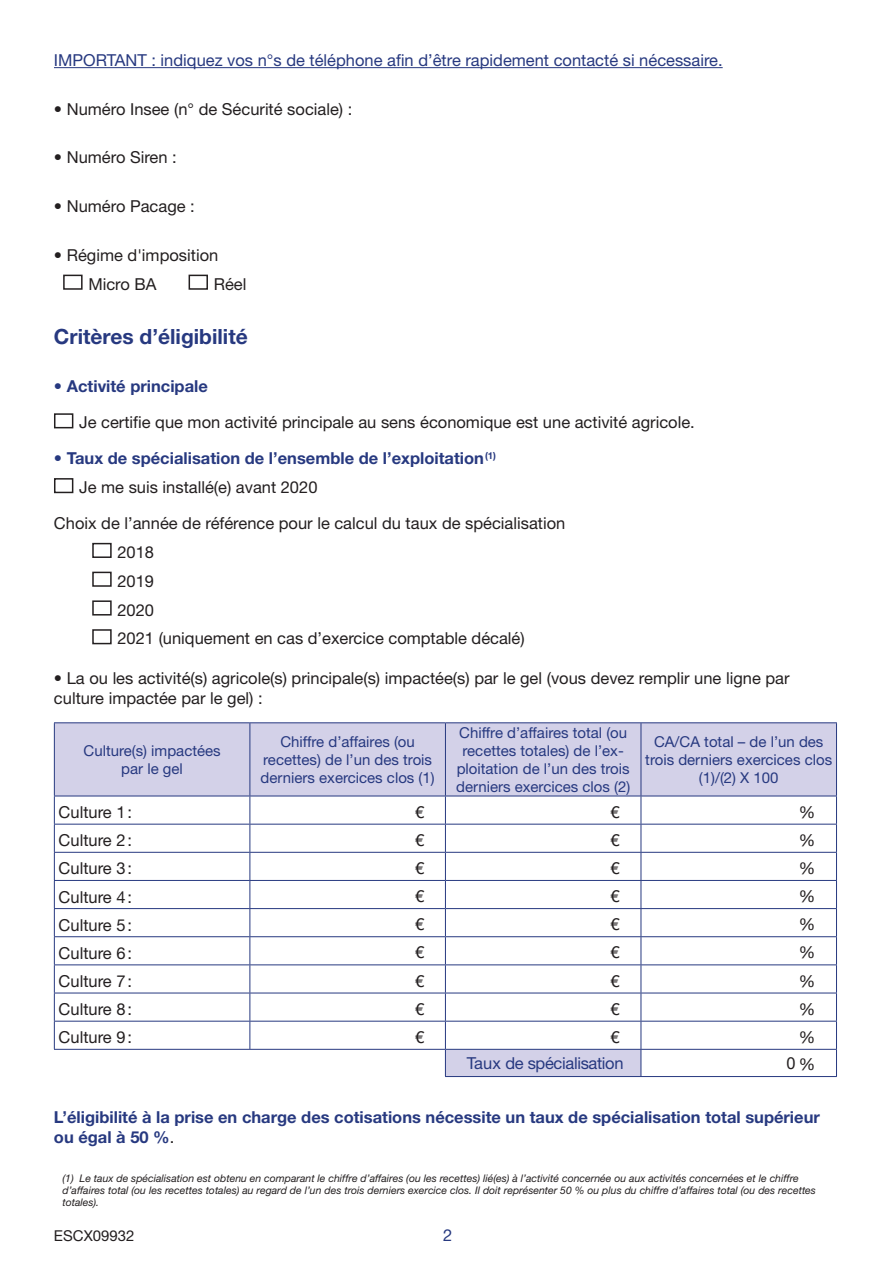
<style>
.page{position:relative;width:893px;height:1263px;background:#fff}
.page>*{position:absolute;margin:0;border:0;box-sizing:border-box;transform-origin:0 0}
.t1{font:700 21px "Helvetica Neue LT Std";color:#273980}
.t2{font:16.5px/28.8px "Helvetica Neue LT Std";color:#231f20}
.t3{font:700 16.5px/28.8px "Helvetica Neue LT Std";color:#273980}
.t4{font:16.5px "Helvetica Neue LT Std";color:#273980}
.t5{font:16.5px "Helvetica Neue LT Std";letter-spacing:-.02em;color:#273980}
.t6{font:16.5px "Arial";color:#231f20}
.t7{font:15px/18px "Helvetica Neue LT Std";color:#273980;text-align:center}
.t8{font:15px "Helvetica Neue LT Std";color:#231f20}
.t9{font:italic 10.5px/12px "Helvetica Neue LT Std";color:#231f20}
.s1{font-weight:400;color:#231f20}
</style>
<div class="page">
<hr style="left:54px;top:67px;width:669px;height:1px;background:#273980">
<svg style="left:55px;top:723px;width:781px;height:353px"></svg>
<hr style="left:54px;top:722px;width:196px;height:1px;background:#273980">
<hr style="left:54px;top:723px;width:1px;height:73px;background:#273980">
<hr style="left:250px;top:722px;width:195px;height:1px;background:#273980">
<hr style="left:249px;top:723px;width:1px;height:73px;background:#273980">
<hr style="left:445px;top:722px;width:196px;height:1px;background:#273980">
<hr style="left:445px;top:723px;width:1px;height:73px;background:#273980">
<hr style="left:641px;top:722px;width:196px;height:1px;background:#273980">
<hr style="left:640px;top:723px;width:1px;height:73px;background:#273980">
<hr style="left:836px;top:723px;width:1px;height:73px;background:#273980">
<hr style="left:54px;top:796px;width:196px;height:1px;background:#273980">
<hr style="left:250px;top:796px;width:195px;height:1px;background:#273980">
<hr style="left:445px;top:796px;width:196px;height:1px;background:#273980">
<hr style="left:641px;top:796px;width:196px;height:1px;background:#273980">
<hr style="left:54px;top:824px;width:196px;height:1px;background:#273980">
<hr style="left:250px;top:824px;width:195px;height:1px;background:#273980">
<hr style="left:445px;top:824px;width:196px;height:1px;background:#273980">
<hr style="left:641px;top:824px;width:196px;height:1px;background:#273980">
<hr style="left:54px;top:852px;width:196px;height:1px;background:#273980">
<hr style="left:250px;top:852px;width:195px;height:1px;background:#273980">
<hr style="left:445px;top:852px;width:196px;height:1px;background:#273980">
<hr style="left:641px;top:852px;width:196px;height:1px;background:#273980">
<hr style="left:54px;top:880px;width:196px;height:1px;background:#273980">
<hr style="left:250px;top:880px;width:195px;height:1px;background:#273980">
<hr style="left:445px;top:880px;width:196px;height:1px;background:#273980">
<hr style="left:641px;top:880px;width:196px;height:1px;background:#273980">
<hr style="left:54px;top:908px;width:196px;height:1px;background:#273980">
<hr style="left:250px;top:908px;width:195px;height:1px;background:#273980">
<hr style="left:445px;top:908px;width:196px;height:1px;background:#273980">
<hr style="left:641px;top:908px;width:196px;height:1px;background:#273980">
<hr style="left:54px;top:936px;width:196px;height:1px;background:#273980">
<hr style="left:250px;top:936px;width:195px;height:1px;background:#273980">
<hr style="left:445px;top:936px;width:196px;height:1px;background:#273980">
<hr style="left:641px;top:936px;width:196px;height:1px;background:#273980">
<hr style="left:445px;top:965px;width:196px;height:1px;background:#273980">
<hr style="left:641px;top:965px;width:196px;height:1px;background:#273980">
<hr style="left:445px;top:993px;width:196px;height:1px;background:#273980">
<hr style="left:641px;top:993px;width:196px;height:1px;background:#273980">
<svg style="left:54px;top:796px;width:1px;height:253px"></svg>
<svg style="left:249px;top:796px;width:1px;height:253px"></svg>
<hr style="left:445px;top:1021px;width:196px;height:1px;background:#273980">
<hr style="left:641px;top:1021px;width:196px;height:1px;background:#273980">
<hr style="left:445px;top:1049px;width:196px;height:1px;background:#273980">
<svg style="left:445px;top:796px;width:1px;height:280px"></svg>
<hr style="left:641px;top:1049px;width:196px;height:1px;background:#273980">
<svg style="left:640px;top:796px;width:1px;height:280px"></svg>
<svg style="left:836px;top:796px;width:1px;height:280px"></svg>
<hr style="left:445px;top:1076px;width:196px;height:1px;background:#273980">
<hr style="left:641px;top:1076px;width:196px;height:1px;background:#273980">
<hr style="left:54px;top:1049px;width:391px;height:1px;background:#273980">
<hr style="left:54px;top:965px;width:391px;height:1px;background:#273980">
<hr style="left:54px;top:993px;width:391px;height:1px;background:#273980">
<hr style="left:54px;top:1021px;width:391px;height:1px;background:#273980">
<div style="left:63px;top:275px;width:20px;height:15px;border:2px solid #231f20"></div>
<div style="left:189px;top:275px;width:19px;height:15px;border:2px solid #231f20"></div>
<div style="left:54px;top:413px;width:19px;height:15px;border:2px solid #231f20"></div>
<div style="left:54px;top:478px;width:19px;height:15px;border:2px solid #231f20"></div>
<div style="left:92px;top:543px;width:20px;height:15px;border:2px solid #231f20"></div>
<div style="left:92px;top:572px;width:20px;height:15px;border:2px solid #231f20"></div>
<div style="left:92px;top:600px;width:20px;height:16px;border:2px solid #231f20"></div>
<div style="left:92px;top:629px;width:20px;height:15px;border:2px solid #231f20"></div>
<p class="t4" style="left:54px;top:54px;width:670px">IMPORTANT : indiquez vos n°s de téléphone afin d’être rapidement contacté si nécessaire.</p>
<p class="t2" style="left:54px;top:96px;width:300px">• Numéro Insee (n° de Sécurité sociale) :</p>
<p class="t2" style="left:54px;top:145px;width:124px">• Numéro Siren :</p>
<p class="t2" style="left:54px;top:193px;width:142px">• Numéro Pacage :</p>
<p class="t2" style="left:88px;top:242px;width:132px;text-indent:-34px">• Régime d'imposition<br>Micro BA</p>
<p class="t2" style="left:214px;top:271px;width:34px">Réel</p>
<p class="t1" style="left:54px;top:329px;width:195px">Critères d’éligibilité</p>
<p class="t3" style="left:54px;top:374px;width:155px">• Activité principale</p>
<p class="t2" style="left:79px;top:410px;width:617px">Je certifie que mon activité principale au sens économique est une activité agricole.</p>
<p class="t3" style="left:79px;top:446px;width:418px;text-indent:-25px">• Taux de spécialisation de l’ensemble de l’exploitation <sup>(1)<br></sup><span class="s1">Je me suis installé(e) avant 2020</span></p>
<p class="t2" style="left:117px;top:510px;width:449px;text-indent:-63px">Choix de l’année de référence pour le calcul du taux de spécialisation<br>2018<br>2019<br>2020<br>2021 (uniquement en cas d’exercice comptable décalé)</p>
<p class="t2" style="left:54px;top:669px;width:737px;line-height:19.8px">• La ou les activité(s) agricole(s) principale(s) impactée(s) par le gel (vous devez remplir une ligne par culture impactée par le gel) :</p>
<p class="t7" style="left:84px;top:743px;width:139px">Culture(s) impactées par le gel</p>
<p class="t7" style="left:261px;top:734px;width:176px">Chiffre d’affaires (ou recettes) de l’un des trois derniers exercices clos (1)</p>
<p class="t7" style="left:456px;top:725px;width:176px">Chiffre d’affaires total (ou recettes totales) de l’ex&shy;ploitation de l’un des trois derniers exercices clos (2)</p>
<p class="t7" style="left:645px;top:734px;width:188px">CA/CA total – de l’un des trois derniers exercices clos (1)/(2) X 100</p>
<p class="t2" style="left:59px;top:799px;width:75px">Culture 1 :</p>
<p class="t2" style="left:415px;top:799px;width:11px">€</p>
<p class="t2" style="left:610px;top:799px;width:11px">€</p>
<p class="t2" style="left:799px;top:799px;width:18px">%</p>
<p class="t2" style="left:59px;top:827px;width:75px">Culture 2 :</p>
<p class="t2" style="left:415px;top:827px;width:11px">€</p>
<p class="t2" style="left:610px;top:827px;width:11px">€</p>
<p class="t2" style="left:799px;top:827px;width:18px">%</p>
<p class="t2" style="left:59px;top:856px;width:75px">Culture 3 :</p>
<p class="t2" style="left:415px;top:855px;width:11px">€</p>
<p class="t2" style="left:610px;top:855px;width:11px">€</p>
<p class="t2" style="left:799px;top:855px;width:18px">%</p>
<p class="t2" style="left:59px;top:884px;width:75px">Culture 4 :</p>
<p class="t2" style="left:415px;top:883px;width:11px">€</p>
<p class="t2" style="left:610px;top:883px;width:11px">€</p>
<p class="t2" style="left:799px;top:883px;width:18px">%</p>
<p class="t2" style="left:59px;top:912px;width:75px">Culture 5 :</p>
<p class="t2" style="left:415px;top:911px;width:11px">€</p>
<p class="t2" style="left:610px;top:911px;width:11px">€</p>
<p class="t2" style="left:799px;top:911px;width:18px">%</p>
<p class="t2" style="left:59px;top:940px;width:75px">Culture 6 :</p>
<p class="t2" style="left:415px;top:939px;width:11px">€</p>
<p class="t2" style="left:610px;top:939px;width:11px">€</p>
<p class="t2" style="left:799px;top:939px;width:18px">%</p>
<p class="t2" style="left:59px;top:968px;width:75px">Culture 7 :</p>
<p class="t2" style="left:415px;top:968px;width:11px">€</p>
<p class="t2" style="left:610px;top:968px;width:11px">€</p>
<p class="t2" style="left:799px;top:968px;width:18px">%</p>
<p class="t2" style="left:59px;top:996px;width:75px">Culture 8 :</p>
<p class="t2" style="left:415px;top:996px;width:11px">€</p>
<p class="t2" style="left:610px;top:996px;width:11px">€</p>
<p class="t2" style="left:799px;top:996px;width:18px">%</p>
<p class="t2" style="left:59px;top:1024px;width:75px">Culture 9 :</p>
<p class="t2" style="left:415px;top:1024px;width:11px">€</p>
<p class="t2" style="left:610px;top:1024px;width:11px">€</p>
<p class="t2" style="left:799px;top:1024px;width:18px">%</p>
<p class="t5" style="left:467px;top:1057px;width:158px">Taux de spécialisation</p>
<p class="t2" style="left:799px;top:1052px;width:18px">%</p>
<p class="t3" style="left:54px;top:1109px;width:767px;line-height:19.8px">L’éligibilité à la prise en charge des cotisations nécessite un taux de spécialisation total supérieur ou égal à 50 %<span class="s1">.</span></p>
<p class="t6" style="left:786px;top:1054px;width:11px">0</p>
<p class="t9" style="left:62px;top:1173px;width:755px">(1) Le taux de spécialisation est obtenu en comparant le chiffre d’affaires (ou les recettes) lié(es) à l’activité concernée ou aux activités concernées et le chiffre d’affaires total (ou les recettes totales) au regard de l’un des trois derniers exercice clos. Il doit représenter 50 % ou plus du chiffre d’affaires total (ou des recettes totales).</p>
<p class="t8" style="left:54px;top:1230px;width:82px">ESCX09932</p>
<p class="t4" style="left:443px;top:1230px;width:11px">2</p>
</div>
